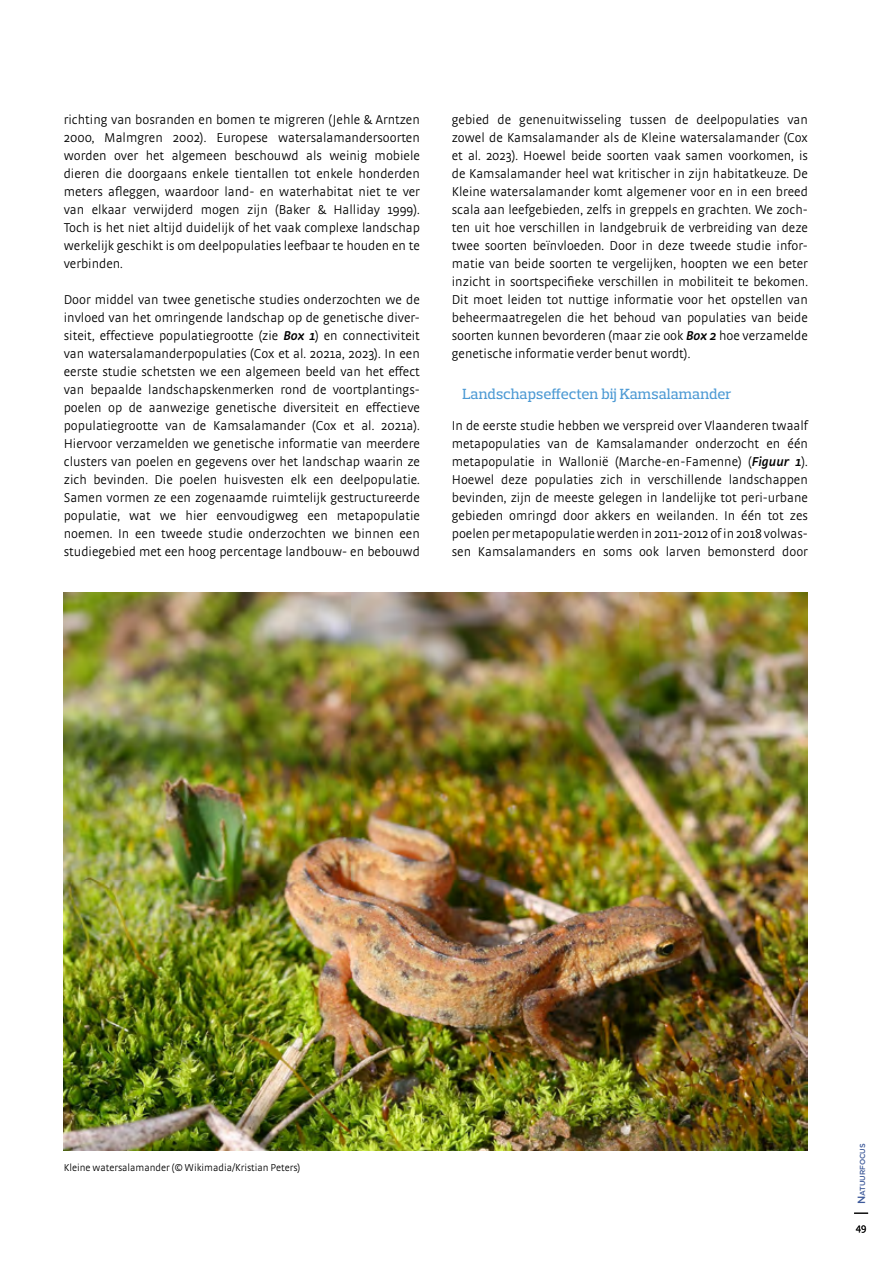
<style>
.page{position:relative;width:893px;height:1263px;background:#fff}
.page>*{position:absolute;margin:0;border:0;box-sizing:border-box;transform-origin:0 0}
.t1{font:500 15px "Prelo Slab";color:#4d9ad4}
.t2{font:300 13.5px/18px "Strada OT";color:#000;text-align:justify}
.t3{font:300 10.5px "Strada OT";color:#000}
.t4{font:500 7.35px "Gotham";color:#3e5a9a}
.s1{font-weight:600;font-style:italic}
.s2{font-size:10.5px}
</style>
<div class="page">
<svg style="left:854px;top:1213px;width:14px;height:1px"></svg>
<img style="left:64px;top:592px;width:744px;height:558px">
<p class="t2" style="left:64px;top:111px;width:358px">richting van bosranden en bomen te migreren (Jehle &amp; Arntzen 2000, Malmgren 2002). Europese watersalamandersoorten worden over het algemeen beschouwd als weinig mobiele dieren die doorgaans enkele tientallen tot enkele honderden meters afleggen, waardoor land- en waterhabitat niet te ver van elkaar verwijderd mogen zijn (Baker &amp; Halliday 1999).<br>Toch is het niet altijd duidelijk of het vaak complexe landschap werkelijk geschikt is om deelpopulaties leefbaar te houden en te verbinden.</p>
<p class="t2" style="left:64px;top:291px;width:358px">Door middel van twee genetische studies onderzochten we de invloed van het omringende landschap op de genetische diver&shy;siteit, effectieve populatiegrootte (zie <span class="s1">Box 1</span>) en connectiviteit van watersalamanderpopulaties (Cox et al. 2021a, 2023). In een eerste studie schetsten we een algemeen beeld van het effect van bepaalde landschapskenmerken rond de voortplantings&shy;poelen op de aanwezige genetische diversiteit en effectieve populatiegrootte van de Kamsalamander (Cox et al. 2021a).<br>Hiervoor verzamelden we genetische informatie van meerdere clusters van poelen en gegevens over het landschap waarin ze zich bevinden. Die poelen huisvesten elk een deelpopulatie.<br>Samen vormen ze een zogenaamde ruimtelijk gestructureerde populatie, wat we hier eenvoudigweg een metapopulatie noemen. In een tweede studie onderzochten we binnen een studiegebied met een hoog percentage landbouw- en bebouwd</p>
<p class="t2" style="left:452px;top:111px;width:358px">gebied de genenuitwisseling tussen de deelpopulaties van zowel de Kamsalamander als de Kleine watersalamander (Cox et al. 2023). Hoewel beide soorten vaak samen voorkomen, is de Kamsalamander heel wat kritischer in zijn habitatkeuze. De Kleine watersalamander komt algemener voor en in een breed scala aan leefgebieden, zelfs in greppels en grachten. We zoch&shy;ten uit hoe verschillen in landgebruik de verbreiding van deze twee soorten beïnvloeden. Door in deze tweede studie infor&shy;matie van beide soorten te vergelijken, hoopten we een beter inzicht in soortspecifieke verschillen in mobiliteit te bekomen.<br>Dit moet leiden tot nuttige informatie voor het opstellen van beheermaatregelen die het behoud van populaties van beide soorten kunnen bevorderen (maar zie ook <span class="s1">Box 2</span> hoe verzamelde genetische informatie verder benut wordt).</p>
<p class="t1" style="left:462px;top:385px;width:271px">Landschapseffecten bij Kamsalamander</p>
<p class="t2" style="left:452px;top:417px;width:358px">In de eerste studie hebben we verspreid over Vlaanderen twaalf metapopulaties van de Kamsalamander onderzocht en één metapopulatie in Wallonië (Marche-en-Famenne) (<span class="s1">Figuur 1</span>).<br>Hoewel deze populaties zich in verschillende landschappen bevinden, zijn de meeste gelegen in landelijke tot peri-urbane gebieden omringd door akkers en weilanden. In één tot zes poelen per metapopulatie werden in 2011-2012 of in 2018 volwas&shy;sen Kamsalamanders en soms ook larven bemonsterd door</p>
<p class="t3" style="left:64px;top:1162px;width:238px">Kleine watersalamander (© Wikimadia/Kristian Peters)</p>
<p class="t4" style="left:858px;top:1204px;width:63px;rotate:-90deg"><span class="s2">N</span>atuurfocus</p>
<p class="t3" style="left:856px;top:1222px;width:12px">49</p>
</div>
